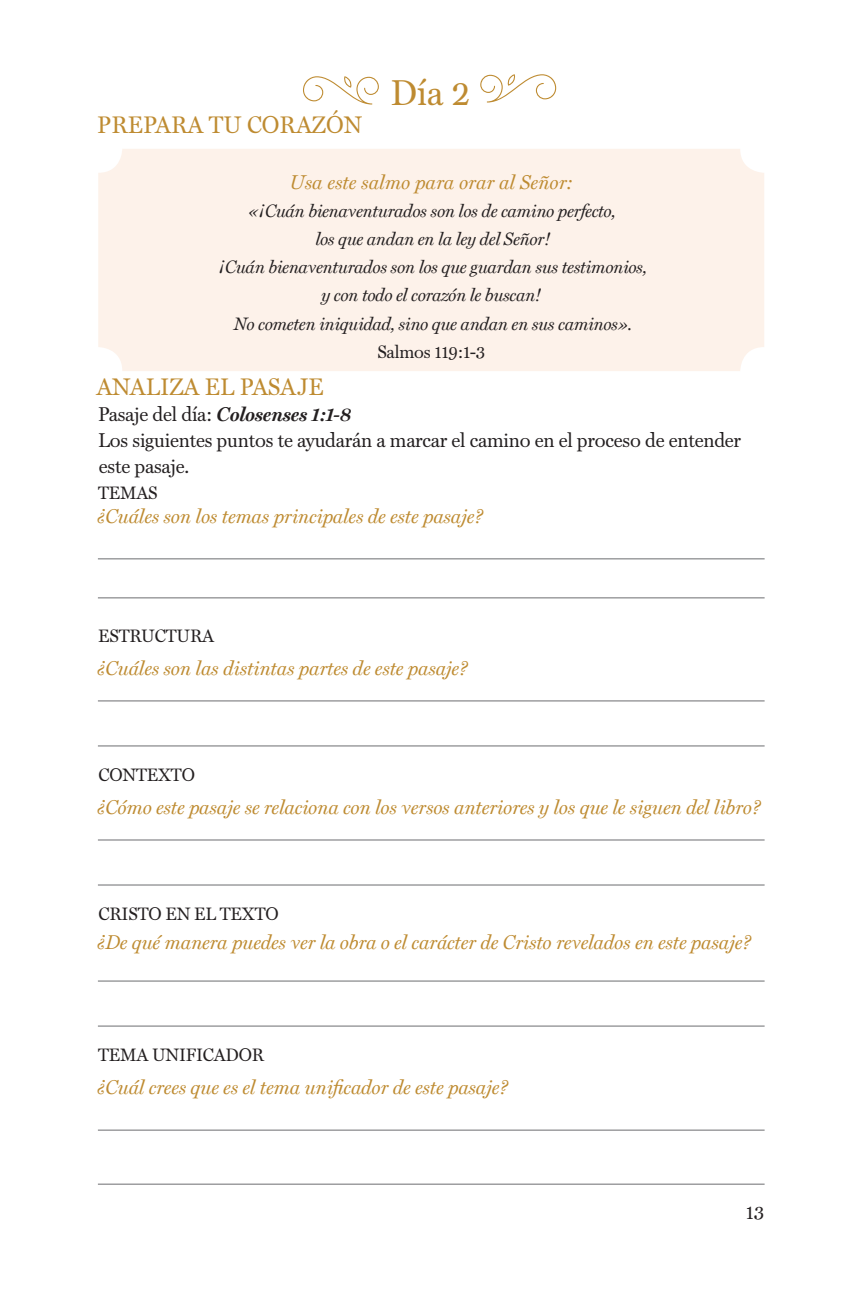
<style>
.page{position:relative;width:861px;height:1294px;background:#fff}
.page>*{position:absolute;margin:0;border:0;box-sizing:border-box;transform-origin:0 0}
.Day_Header{font:36px "HK Serif";color:#be8b31}
.Sections{font:24px "HK Serif";color:#be8b31}
.Questions_2{font:italic 20px "HK Serif";letter-spacing:-.01em;color:#be8b31}
.Body_copy_nonjustifi{font:20px/26px "HK Serif";letter-spacing:-.01em;color:#231f20}
.Direction_Yellow_Cen{font:italic 20px "HK Serif";color:#be8b31}
.Verse{font:italic 18px/28px "HK Serif";letter-spacing:-.02em;color:#231f20;text-align:center}
.Subsection_Head{font:18px "HK Serif";letter-spacing:-.01em;color:#231f20}
.s1{font-style:normal}
.s2{font-weight:700;font-style:italic}
</style>
<div class="page">
<hr style="left:98px;top:558px;width:666px;height:1px;background:#6c6d70">
<hr style="left:98px;top:597px;width:666px;height:1px;background:#6c6d70">
<hr style="left:98px;top:700px;width:666px;height:1px;background:#6c6d70">
<hr style="left:98px;top:745px;width:666px;height:1px;background:#6c6d70">
<hr style="left:98px;top:839px;width:666px;height:1px;background:#6c6d70">
<hr style="left:98px;top:884px;width:666px;height:1px;background:#6c6d70">
<hr style="left:98px;top:980px;width:666px;height:1px;background:#6c6d70">
<hr style="left:98px;top:1025px;width:666px;height:1px;background:#6c6d70">
<hr style="left:98px;top:1129px;width:666px;height:1px;background:#6c6d70">
<hr style="left:98px;top:1183px;width:666px;height:1px;background:#6c6d70">
<div style="left:98px;top:149px;width:665px;height:222px;background:#fdf2ea;border-radius:24px"></div>
<svg style="left:303px;top:76px;width:75px;height:28px"></svg>
<svg style="left:480px;top:74px;width:76px;height:28px"></svg>
<p class="Sections" style="left:97px;top:109px;width:266px">PREPARA TU CORAZÓN</p>
<p class="Day_Header" style="left:390px;top:69px;width:82px">Día 2</p>
<p class="Direction_Yellow_Cen" style="left:289px;top:169px;width:285px">Usa este salmo para orar al Señor:</p>
<p class="Verse" style="left:218px;top:196px;width:429px">«¡Cuán bienaventurados son los de camino perfecto,<br>los que andan en la ley del Señor!<br>¡Cuán bienaventurados son los que guardan sus testimonios, y con todo el corazón le buscan!<br>No cometen iniquidad, sino que andan en sus caminos».<br><span class="s1">Salmos 119:1-3</span></p>
<p class="Sections" style="left:96px;top:370px;width:229px">ANALIZA EL PASAJE</p>
<p class="Body_copy_nonjustifi" style="left:98px;top:399px;width:644px">Pasaje del día: <span class="s2">Colosenses 1:1-8<br></span>Los siguientes puntos te ayudarán a marcar el camino en el proceso de entender este pasaje.</p>
<p class="Subsection_Head" style="left:98px;top:480px;width:61px">TEMAS</p>
<p class="Questions_2" style="left:97px;top:502px;width:387px">¿Cuáles son los temas principales de este pasaje?</p>
<p class="Subsection_Head" style="left:98px;top:623px;width:117px">ESTRUCTURA</p>
<p class="Questions_2" style="left:97px;top:654px;width:372px">¿Cuáles son las distintas partes de este pasaje?</p>
<p class="Subsection_Head" style="left:98px;top:762px;width:98px">CONTEXTO</p>
<p class="Questions_2" style="left:97px;top:793px;width:664px">¿Cómo este pasaje se relaciona con los versos anteriores y los que le siguen del libro?</p>
<p class="Subsection_Head" style="left:98px;top:901px;width:181px">CRISTO EN EL TEXTO</p>
<p class="Questions_2" style="left:97px;top:928px;width:655px">¿De qué manera puedes ver la obra o el carácter de Cristo revelados en este pasaje?</p>
<p class="Subsection_Head" style="left:98px;top:1042px;width:167px">TEMA UNIFICADOR</p>
<p class="Questions_2" style="left:97px;top:1073px;width:412px">¿Cuál crees que es el tema unificador de este pasaje?</p>
<p class="Body_copy_nonjustifi" style="left:745px;top:1197px;width:20px">13</p>
</div>
